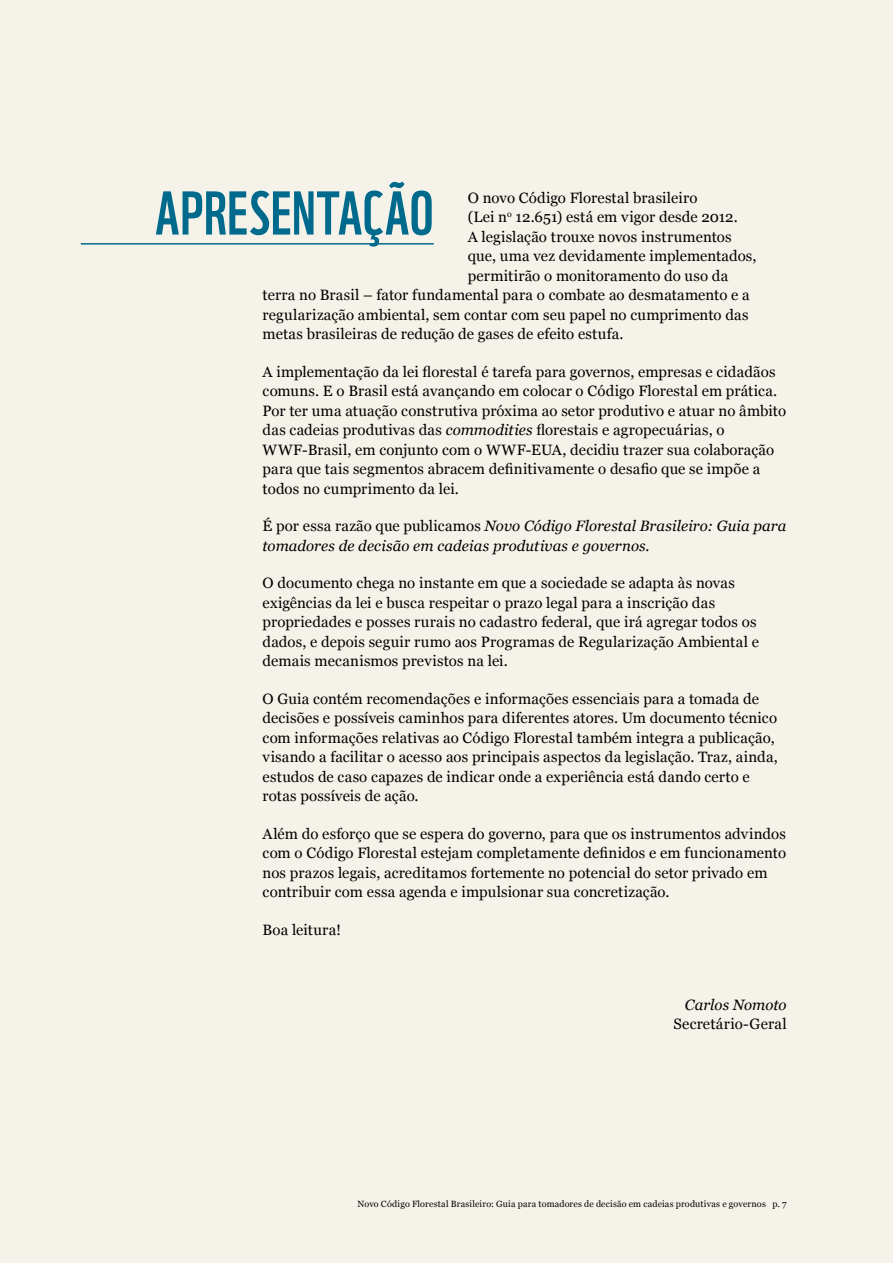
<style>
.page{position:relative;width:893px;height:1263px;background:#f5f2ea}
.page>*{position:absolute;margin:0;border:0;box-sizing:border-box;transform-origin:0 0}
.t1{font:60px "WWF";letter-spacing:.01em;color:#006a8c}
.t2{font:15px/19.5px "Georgia";letter-spacing:.01em;color:#000}
.t3{font:italic 15px/19.5px "Georgia";letter-spacing:.005em;color:#000}
.t4{font:9px "Georgia";letter-spacing:.02em;color:#000}
.s1{font-style:italic}
.s2{font-style:normal}
</style>
<div class="page">
<hr style="left:81px;top:243px;width:353px;height:2px;background:#006a8c">
<h1 class="t1" style="left:155px;top:166px;width:280px">APRESENTAÇÃO</h1>
<p class="t2" style="left:468px;top:187px;width:231px">O novo Código Florestal brasileiro</p>
<p class="t2" style="left:468px;top:207px;width:272px">(Lei n<sup>o</sup> 12.651) está em vigor desde 2012.</p>
<p class="t2" style="left:468px;top:226px;width:265px">A legislação trouxe novos instrumentos</p>
<p class="t2" style="left:468px;top:246px;width:290px">que, uma vez devidamente implementados,</p>
<p class="t2" style="left:468px;top:265px;width:262px">permitirão o monitoramento do uso da</p>
<p class="t2" style="left:263px;top:285px;width:489px">terra no Brasil – fator fundamental para o combate ao desmatamento e a</p>
<p class="t2" style="left:263px;top:304px;width:487px">regularização ambiental, sem contar com seu papel no cumprimento das</p>
<p class="t2" style="left:263px;top:324px;width:362px">metas brasileiras de redução de gases de efeito estufa.</p>
<p class="t2" style="left:263px;top:361px;width:525px">A implementação da lei florestal é tarefa para governos, empresas e cidadãos comuns. E o Brasil está avançando em colocar o Código Florestal em prática.<br>Por ter uma atuação construtiva próxima ao setor produtivo e atuar no âmbito das cadeias produtivas das <span class="s1">commodities</span> florestais e agropecuárias, o WWF-Brasil, em conjunto com o WWF-EUA, decidiu trazer sua colaboração para que tais segmentos abracem definitivamente o desafio que se impõe a todos no cumprimento da lei.</p>
<p class="t3" style="left:263px;top:516px;width:525px"><span class="s2">É por essa razão que publicamos</span> Novo Código Florestal Brasileiro: Guia para tomadores de decisão em cadeias produtivas e governos.</p>
<p class="t2" style="left:263px;top:573px;width:498px">O documento chega no instante em que a sociedade se adapta às novas exigências da lei e busca respeitar o prazo legal para a inscrição das propriedades e posses rurais no cadastro federal, que irá agregar todos os dados, e depois seguir rumo aos Programas de Regularização Ambiental e demais mecanismos previstos na lei.</p>
<p class="t2" style="left:263px;top:688px;width:517px">O Guia contém recomendações e informações essenciais para a tomada de decisões e possíveis caminhos para diferentes atores. Um documento técnico com informações relativas ao Código Florestal também integra a publicação, visando a facilitar o acesso aos principais aspectos da legislação. Traz, ainda, estudos de caso capazes de indicar onde a experiência está dando certo e rotas possíveis de ação.</p>
<p class="t2" style="left:263px;top:823px;width:525px">Além do esforço que se espera do governo, para que os instrumentos advindos com o Código Florestal estejam completamente definidos e em funcionamento nos prazos legais, acreditamos fortemente no potencial do setor privado em contribuir com essa agenda e impulsionar sua concretização.</p>
<p class="t2" style="left:263px;top:919px;width:80px">Boa leitura!</p>
<p class="t3" style="left:685px;top:994px;width:103px">Carlos Nomoto</p>
<p class="t2" style="left:674px;top:1014px;width:115px">Secretário-Geral</p>
<p class="t4" style="left:357px;top:1197px;width:431px">Novo Código Florestal Brasileiro: Guia para tomadores de decisão em cadeias produtivas e governos p. 7</p>
</div>
